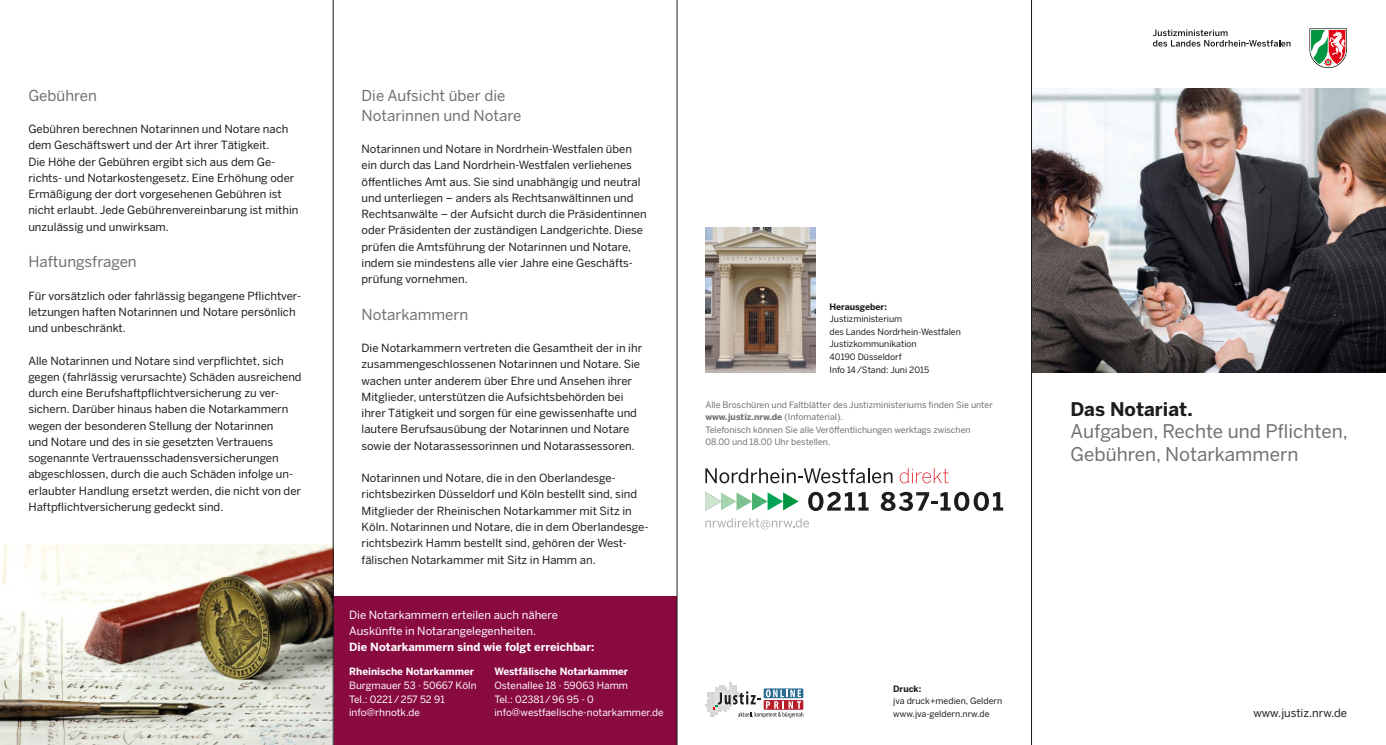
<style>
.page{position:relative;width:1386px;height:745px;background:#fff}
.page>*{position:absolute;margin:0;border:0;box-sizing:border-box;transform-origin:0 0}
.t1{font:18.75px/22.5px "Benton Sans";color:#70706f}
.t2{font:700 18.75px "Benton Sans";color:#1d1d1b}
.t3{font:15px/20px "Benton Sans";color:#70706f}
.t4{font:11.25px/16.2px "Benton Sans";color:#1d1d1b}
.t5{font:11.25px/16.2px "Benton Sans";color:#fff}
.t6{font:700 11.25px "Benton Sans";color:#fff}
.t7{font:10px/13.8px "Benton Sans";color:#fff}
.t8{font:700 10px "Benton Sans";color:#fff}
.t9{font:8.75px/12.5px "Benton Sans";color:#70706f}
.t10{font:8.75px/12.5px "Benton Sans";color:#1d1d1b}
.t11{font:700 8.75px "Benton Sans";color:#1d1d1b}
.s1{font-weight:700}
</style>
<div class="page">
<img style="left:1032px;top:89px;width:353px;height:283px">
<svg style="left:705px;top:468px;width:187px;height:15px"></svg>
<svg style="left:899px;top:468px;width:49px;height:15px"></svg>
<svg style="left:705px;top:518px;width:104px;height:11px"></svg>
<svg style="left:705px;top:492px;width:93px;height:18px"></svg>
<svg style="left:808px;top:491px;width:60px;height:19px"></svg>
<svg style="left:880px;top:491px;width:123px;height:19px"></svg>
<svg style="left:1152px;top:29px;width:138px;height:18px"></svg>
<svg style="left:1309px;top:28px;width:37px;height:40px"></svg>
<img style="left:705px;top:227px;width:110px;height:145px">
<svg style="left:705px;top:682px;width:98px;height:35px"></svg>
<div style="left:333px;top:595px;width:344px;height:149px;background:#890a3f"></div>
<img style="left:0;top:544px;width:333px;height:200px">
<hr style="left:676px;top:0;width:1px;height:744px;background:#1d1d1b">
<hr style="left:333px;top:0;width:1px;height:744px;background:#1d1d1b">
<hr style="left:1031px;top:0;width:1px;height:744px;background:#1d1d1b">
<h2 class="t3" style="left:28px;top:85px;width:70px">Gebühren</h2>
<p class="t4" style="left:28px;top:121px;width:272px">Gebühren berechnen Notarinnen und Notare nach dem Geschäftswert und der Art ihrer Tätigkeit.<br>Die Höhe der Gebühren ergibt sich aus dem Ge&shy;richts- und Notarkostengesetz. Eine Erhöhung oder Ermäßigung der dort vorgesehenen Gebühren ist nicht erlaubt. Jede Gebührenvereinbarung ist mithin unzulässig und unwirksam.</p>
<h2 class="t3" style="left:28px;top:251px;width:110px">Haftungsfragen</h2>
<p class="t4" style="left:28px;top:287px;width:274px">Für vorsätzlich oder fahrlässig begangene Pflichtver&shy;letzungen haften Notarinnen und Notare persönlich und unbeschränkt.</p>
<p class="t4" style="left:28px;top:352px;width:275px">Alle Notarinnen und Notare sind verpflichtet, sich gegen (fahrlässig verursachte) Schäden ausreichend durch eine Berufshaftpflichtversicherung zu ver&shy;sichern. Darüber hinaus haben die Notarkammern wegen der besonderen Stellung der Notarinnen<br>und Notare und des in sie gesetzten Vertrauens sogenannte Vertrauensschadensversicherungen abgeschlossen, durch die auch Schäden infolge un&shy;erlaubter Handlung ersetzt werden, die nicht von der Haftpflichtversicherung gedeckt sind.</p>
<h2 class="t3" style="left:361px;top:85px;width:161px">Die Aufsicht über die<br>Notarinnen und Notare</h2>
<p class="t4" style="left:361px;top:141px;width:287px">Notarinnen und Notare in Nordrhein-Westfalen üben ein durch das Land Nordrhein-Westfalen verliehenes öffentliches Amt aus. Sie sind unabhängig und neutral und unterliegen – anders als Rechtsanwältinnen und Rechtsanwälte – der Aufsicht durch die Präsidentinnen oder Präsidenten der zuständigen Landgerichte. Diese prüfen die Amtsführung der Notarinnen und Notare, indem sie mindestens alle vier Jahre eine Geschäfts&shy;prüfung vornehmen.</p>
<h2 class="t3" style="left:361px;top:304px;width:108px">Notarkammern</h2>
<p class="t4" style="left:361px;top:339px;width:282px">Die Notarkammern vertreten die Gesamtheit der in ihr zusammengeschlossenen Notarinnen und Notare. Sie wachen unter anderem über Ehre und Ansehen ihrer Mitglieder, unterstützen die Aufsichtsbehörden bei ihrer Tätigkeit und sorgen für eine gewissenhafte und lautere Berufsausübung der Notarinnen und Notare sowie der Notarassessorinnen und Notarassessoren.</p>
<p class="t4" style="left:361px;top:469px;width:288px">Notarinnen und Notare, die in den Oberlandesge&shy;richtsbezirken Düsseldorf und Köln bestellt sind, sind Mitglieder der Rheinischen Notarkammer mit Sitz in Köln. Notarinnen und Notare, die in dem Oberlandesge&shy;richtsbezirk Hamm bestellt sind, gehören der West&shy;fälischen Notarkammer mit Sitz in Hamm an.</p>
<p class="t5" style="left:349px;top:605px;width:210px">Die Notarkammern erteilen auch nähere<br>Auskünfte in Notarangelegenheiten.</p>
<p class="t6" style="left:349px;top:639px;width:247px">Die Notarkammern sind wie folgt erreichbar:</p>
<p class="t8" style="left:494px;top:665px;width:135px">Westfälische Notarkammer</p>
<p class="t7" style="left:494px;top:677px;width:171px">Ostenallee 18 · 59063 Hamm<br>Tel.: 02381/96 95 - 0 info@westfaelische-notarkammer.de</p>
<p class="t8" style="left:349px;top:665px;width:126px">Rheinische Notarkammer</p>
<p class="t7" style="left:349px;top:677px;width:129px">Burgmauer 53 · 50667 Köln<br>Tel.: 0221/257 52 91 info@rhnotk.de</p>
<p class="t11" style="left:829px;top:301px;width:59px">Herausgeber:</p>
<p class="t10" style="left:829px;top:313px;width:133px">Justizministerium<br>des Landes Nordrhein-Westfalen<br>Justizkommunikation<br>40190 Düsseldorf<br>Info 14/Stand: Juni 2015</p>
<p class="t9" style="left:705px;top:398px;width:289px">Alle Broschüren und Faltblätter des Justizministeriums finden Sie unter <span class="s1">www.justiz.nrw.de</span> (Infomaterial).<br>Telefonisch können Sie alle Veröffentlichungen werktags zwischen 08.00 und 18.00 Uhr bestellen.</p>
<p class="t11" style="left:893px;top:682px;width:30px">Druck:</p>
<p class="t10" style="left:893px;top:694px;width:110px">jva druck+medien, Geldern www.jva-geldern.nrw.de</p>
<h1 class="t2" style="left:1070px;top:397px;width:124px">Das Notariat.</h1>
<h1 class="t1" style="left:1070px;top:419px;width:279px">Aufgaben, Rechte und Pflichten,<br>Gebühren, Notarkammern</h1>
<p class="t4" style="left:1253px;top:703px;width:95px">www.justiz.nrw.de</p>
</div>
